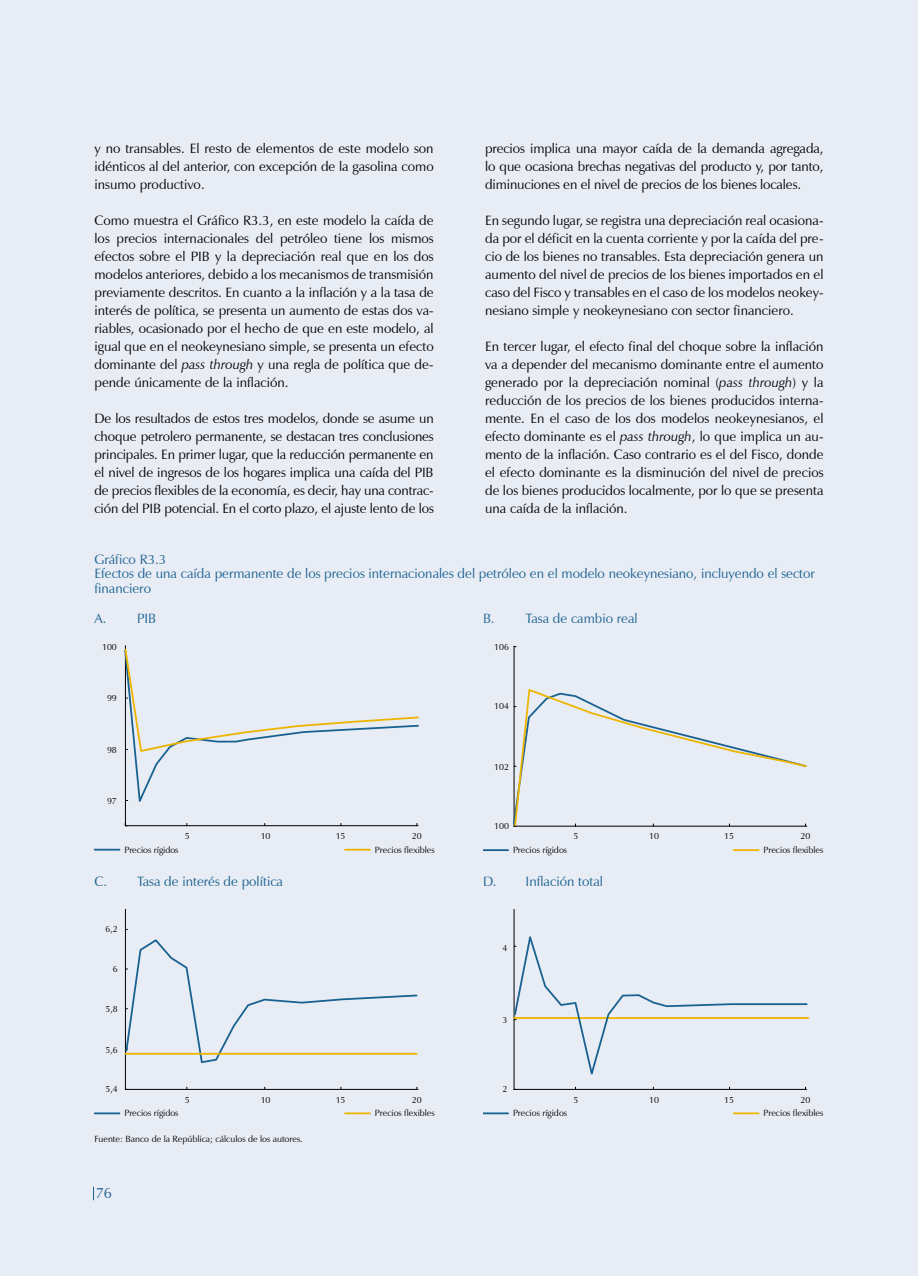
<style>
.page{position:relative;width:918px;height:1276px;background:#fff}
.page>*{position:absolute;margin:0;border:0;box-sizing:border-box;transform-origin:0 0}
.t1{font:15px "Zapf Humanist 601 BT";color:#186190}
.t2{font:13.5px/18px "Zapf Humanist 601 BT";color:#000;text-align:justify}
.t3{font:13.5px/14.4px "Zapf Humanist 601 BT";color:#186190}
.t4{font:9px/13.5px "Zapf Humanist 601 BT";color:#000}
.s1{font-style:italic}
</style>
<div class="page">
<div style="left:0;top:0;width:917px;height:1276px;background:#e8ecf4"></div>
<svg style="left:93px;top:1186px;width:1px;height:14px"></svg>
<hr style="left:125px;top:645px;width:1px;height:180px;background:#000">
<hr style="left:125px;top:825px;width:293px;height:1px;background:#000">
<svg style="left:94px;top:849px;width:26px;height:1px"></svg>
<svg style="left:345px;top:849px;width:25px;height:1px"></svg>
<svg style="left:124px;top:753px;width:43px;height:55px"></svg>
<svg style="left:124px;top:647px;width:295px;height:106px"></svg>
<hr style="left:514px;top:646px;width:1px;height:180px;background:#000">
<hr style="left:483px;top:849px;width:25px;height:2px;background:#186190">
<hr style="left:734px;top:849px;width:25px;height:2px;background:#edb500">
<svg style="left:513px;top:687px;width:295px;height:140px"></svg>
<hr style="left:125px;top:909px;width:1px;height:180px;background:#000">
<hr style="left:125px;top:1089px;width:293px;height:1px;background:#000">
<hr style="left:94px;top:1112px;width:26px;height:2px;background:#186190">
<hr style="left:345px;top:1112px;width:25px;height:2px;background:#edb500">
<svg style="left:124px;top:938px;width:294px;height:126px"></svg>
<hr style="left:125px;top:1053px;width:292px;height:1px;background:#edb500">
<hr style="left:514px;top:909px;width:1px;height:180px;background:#000">
<hr style="left:514px;top:1089px;width:293px;height:1px;background:#000">
<hr style="left:483px;top:1112px;width:25px;height:2px;background:#186190">
<hr style="left:734px;top:1112px;width:25px;height:2px;background:#edb500">
<svg style="left:513px;top:930px;width:296px;height:150px"></svg>
<p class="t2" style="left:94px;top:139px;width:341px">y no transables. El resto de elementos de este modelo son idénticos al del anterior, con excepción de la gasolina como insumo productivo.</p>
<p class="t2" style="left:94px;top:211px;width:341px">Como muestra el Gráfico R3.3, en este modelo la caída de los precios internacionales del petróleo tiene los mismos efectos sobre el PIB y la depreciación real que en los dos modelos anteriores, debido a los mecanismos de transmisión previamente descritos. En cuanto a la inflación y a la tasa de interés de política, se presenta un aumento de estas dos va&shy;riables, ocasionado por el hecho de que en este modelo, al igual que en el neokeynesiano simple, se presenta un efecto dominante del <span class="s1">pass through</span> y una regla de política que de&shy;pende únicamente de la inflación.</p>
<p class="t2" style="left:95px;top:409px;width:341px">De los resultados de estos tres modelos, donde se asume un choque petrolero permanente, se destacan tres conclusiones principales. En primer lugar, que la reducción permanente en el nivel de ingresos de los hogares implica una caída del PIB de precios flexibles de la economía, es decir, hay una contrac&shy;ción del PIB potencial. En el corto plazo, el ajuste lento de los</p>
<p class="t2" style="left:485px;top:139px;width:340px">precios implica una mayor caída de la demanda agregada, lo que ocasiona brechas negativas del producto y, por tanto, diminuciones en el nivel de precios de los bienes locales.</p>
<p class="t2" style="left:485px;top:211px;width:340px">En segundo lugar, se registra una depreciación real ocasiona&shy;da por el déficit en la cuenta corriente y por la caída del pre&shy;cio de los bienes no transables. Esta depreciación genera un aumento del nivel de precios de los bienes importados en el caso del Fisco y transables en el caso de los modelos neokey&shy;nesiano simple y neokeynesiano con sector financiero.</p>
<p class="t2" style="left:485px;top:337px;width:340px">En tercer lugar, el efecto final del choque sobre la inflación va a depender del mecanismo dominante entre el aumento generado por la depreciación nominal (<span class="s1">pass through</span>) y la reducción de los precios de los bienes producidos interna&shy;mente. En el caso de los dos modelos neokeynesianos, el efecto dominante es el <span class="s1">pass through</span>, lo que implica un au&shy;mento de la inflación. Caso contrario es el del Fisco, donde el efecto dominante es la disminución del nivel de precios de los bienes producidos localmente, por lo que se presenta una caída de la inflación.</p>
<p class="t3" style="left:94px;top:552px;width:722px">Gráfico R3.3<br>Efectos de una caída permanente de los precios internacionales del petróleo en el modelo neokeynesiano, incluyendo el sector financiero</p>
<p class="t3" style="left:94px;top:611px;width:63px">A. PIB</p>
<p class="t3" style="left:483px;top:611px;width:156px">B. Tasa de cambio real</p>
<p class="t4" style="left:102px;top:640px;width:16px">100</p>
<p class="t4" style="left:107px;top:691px;width:11px">99</p>
<p class="t4" style="left:107px;top:743px;width:11px">98</p>
<p class="t4" style="left:107px;top:794px;width:11px">97</p>
<p class="t4" style="left:185px;top:829px;width:6px">5</p>
<p class="t4" style="left:124px;top:842px;width:56px">Precios rígidos</p>
<p class="t4" style="left:261px;top:829px;width:11px">10</p>
<p class="t4" style="left:336px;top:829px;width:11px">15</p>
<p class="t4" style="left:375px;top:829px;width:61px;text-indent:37px">20<br>Precios flexibles</p>
<p class="t3" style="left:94px;top:874px;width:190px">C. Tasa de interés de política</p>
<p class="t4" style="left:106px;top:921px;width:14px">6,2</p>
<p class="t4" style="left:113px;top:962px;width:6px">6</p>
<p class="t4" style="left:106px;top:1002px;width:14px">5,8</p>
<p class="t4" style="left:106px;top:1042px;width:14px">5,6</p>
<p class="t4" style="left:106px;top:1081px;width:14px">5,4</p>
<p class="t4" style="left:185px;top:1092px;width:6px">5</p>
<p class="t4" style="left:124px;top:1106px;width:56px">Precios rígidos</p>
<p class="t4" style="left:261px;top:1092px;width:11px">10</p>
<p class="t4" style="left:336px;top:1092px;width:11px">15</p>
<p class="t4" style="left:375px;top:1092px;width:61px;text-indent:37px">20<br>Precios flexibles</p>
<p class="t4" style="left:94px;top:1132px;width:210px">Fuente: Banco de la República; cálculos de los autores.</p>
<p class="t1" style="left:96px;top:1184px;width:18px">76</p>
<p class="t4" style="left:494px;top:640px;width:16px">106</p>
<p class="t4" style="left:494px;top:699px;width:16px">104</p>
<p class="t4" style="left:494px;top:760px;width:16px">102</p>
<p class="t4" style="left:494px;top:819px;width:16px">100</p>
<p class="t4" style="left:573px;top:829px;width:6px">5</p>
<p class="t4" style="left:513px;top:843px;width:56px">Precios rígidos</p>
<p class="t3" style="left:483px;top:874px;width:121px">D. Inflación total</p>
<p class="t4" style="left:503px;top:941px;width:6px">4</p>
<p class="t4" style="left:503px;top:1013px;width:6px">3</p>
<p class="t4" style="left:503px;top:1081px;width:6px">2</p>
<p class="t4" style="left:573px;top:1092px;width:6px">5</p>
<p class="t4" style="left:513px;top:1106px;width:56px">Precios rígidos</p>
<p class="t4" style="left:649px;top:829px;width:11px">10</p>
<p class="t4" style="left:724px;top:829px;width:11px">15</p>
<p class="t4" style="left:764px;top:829px;width:61px;text-indent:37px">20<br>Precios flexibles</p>
<p class="t4" style="left:649px;top:1092px;width:11px">10</p>
<p class="t4" style="left:724px;top:1092px;width:11px">15</p>
<p class="t4" style="left:764px;top:1092px;width:61px;text-indent:37px">20<br>Precios flexibles</p>
</div>
